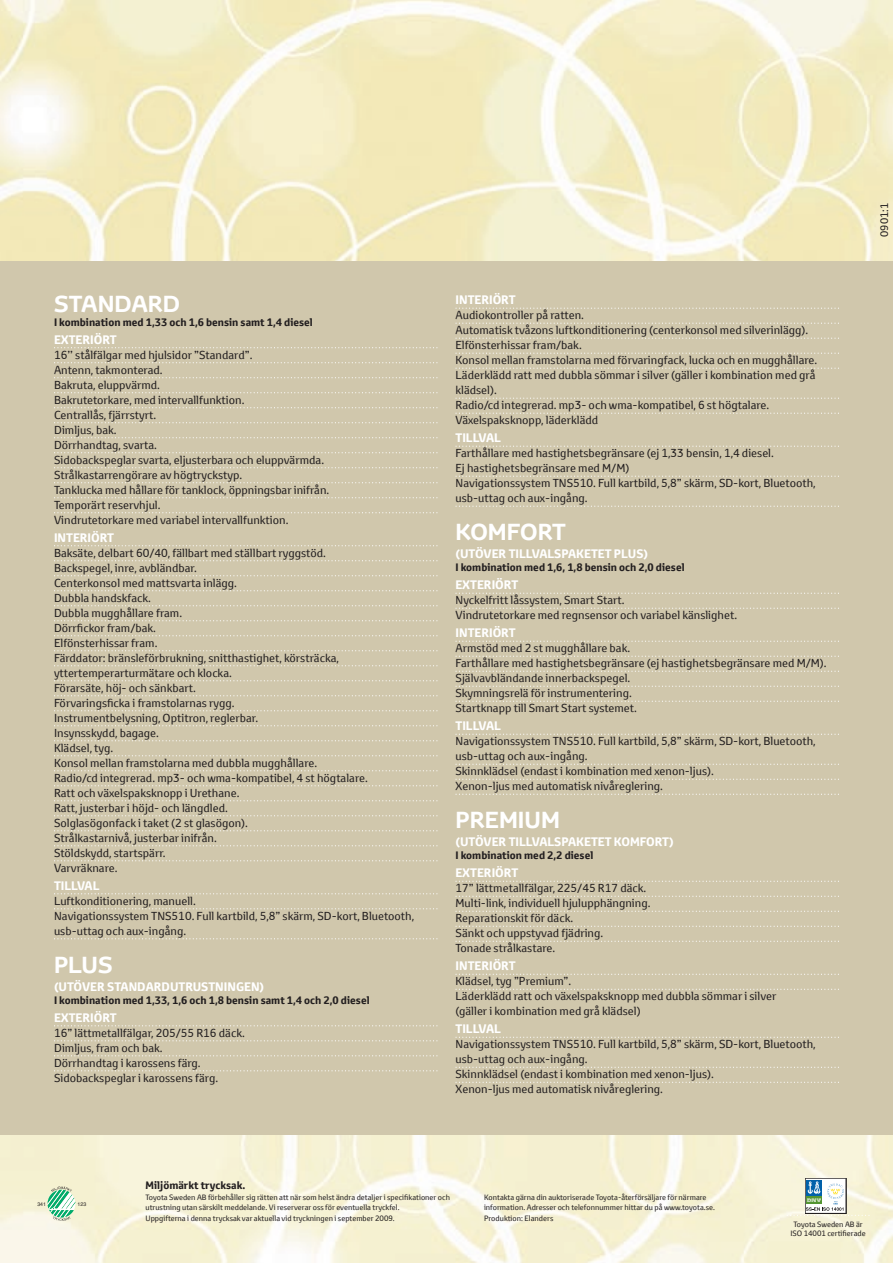
<style>
.page{position:relative;width:893px;height:1263px;background:#fff}
.page>*{position:absolute;margin:0;border:0;box-sizing:border-box;transform-origin:0 0}
.t1{font:700 22.5px "Toyota Display";color:#fff}
.t2{font:700 12px "Toyota Text";color:#fff}
.t3{font:11.25px/15px "Toyota Text";color:#231f20}
.t4{font:700 10.5px "Toyota Text";color:#231f20}
.t5{font:10.5px "Toyota Text";color:#231f20}
.t6{font:7.5px/10.5px "Toyota Text";color:#231f20}
.t7{font:5.25px "Helvetica";color:#231f20}
</style>
<div class="page">
<img style="left:0;top:0;width:893px;height:1263px">
<div style="left:0;top:261px;width:893px;height:873px;background:#d0c7ac"></div>
<svg style="left:54px;top:347px;width:383px;height:1px"></svg>
<svg style="left:54px;top:362px;width:383px;height:1px"></svg>
<svg style="left:54px;top:377px;width:383px;height:1px"></svg>
<svg style="left:54px;top:392px;width:383px;height:1px"></svg>
<svg style="left:54px;top:407px;width:383px;height:1px"></svg>
<svg style="left:54px;top:422px;width:383px;height:1px"></svg>
<svg style="left:54px;top:437px;width:383px;height:1px"></svg>
<svg style="left:54px;top:452px;width:383px;height:1px"></svg>
<svg style="left:54px;top:467px;width:383px;height:1px"></svg>
<svg style="left:54px;top:482px;width:383px;height:1px"></svg>
<svg style="left:54px;top:497px;width:383px;height:1px"></svg>
<svg style="left:54px;top:512px;width:383px;height:1px"></svg>
<svg style="left:54px;top:545px;width:383px;height:1px"></svg>
<svg style="left:54px;top:560px;width:383px;height:1px"></svg>
<svg style="left:54px;top:575px;width:383px;height:1px"></svg>
<svg style="left:54px;top:590px;width:383px;height:1px"></svg>
<svg style="left:54px;top:605px;width:383px;height:1px"></svg>
<svg style="left:54px;top:620px;width:383px;height:1px"></svg>
<svg style="left:54px;top:635px;width:383px;height:1px"></svg>
<svg style="left:54px;top:650px;width:383px;height:1px"></svg>
<svg style="left:54px;top:665px;width:383px;height:1px"></svg>
<svg style="left:54px;top:680px;width:383px;height:1px"></svg>
<svg style="left:54px;top:695px;width:383px;height:1px"></svg>
<svg style="left:54px;top:710px;width:383px;height:1px"></svg>
<svg style="left:54px;top:725px;width:383px;height:1px"></svg>
<svg style="left:54px;top:740px;width:383px;height:1px"></svg>
<svg style="left:54px;top:755px;width:383px;height:1px"></svg>
<svg style="left:54px;top:770px;width:383px;height:1px"></svg>
<svg style="left:54px;top:785px;width:383px;height:1px"></svg>
<svg style="left:54px;top:800px;width:383px;height:1px"></svg>
<svg style="left:54px;top:815px;width:383px;height:1px"></svg>
<svg style="left:54px;top:830px;width:383px;height:1px"></svg>
<svg style="left:54px;top:845px;width:383px;height:1px"></svg>
<svg style="left:54px;top:860px;width:383px;height:1px"></svg>
<svg style="left:54px;top:893px;width:383px;height:1px"></svg>
<svg style="left:54px;top:908px;width:383px;height:1px"></svg>
<svg style="left:54px;top:938px;width:383px;height:1px"></svg>
<svg style="left:54px;top:1025px;width:383px;height:1px"></svg>
<svg style="left:54px;top:1040px;width:383px;height:1px"></svg>
<svg style="left:54px;top:1055px;width:383px;height:1px"></svg>
<svg style="left:54px;top:1070px;width:383px;height:1px"></svg>
<svg style="left:455px;top:308px;width:384px;height:1px"></svg>
<svg style="left:455px;top:323px;width:384px;height:1px"></svg>
<svg style="left:455px;top:338px;width:384px;height:1px"></svg>
<svg style="left:455px;top:353px;width:384px;height:1px"></svg>
<svg style="left:455px;top:368px;width:384px;height:1px"></svg>
<svg style="left:455px;top:398px;width:384px;height:1px"></svg>
<svg style="left:455px;top:413px;width:384px;height:1px"></svg>
<svg style="left:455px;top:446px;width:384px;height:1px"></svg>
<svg style="left:455px;top:476px;width:384px;height:1px"></svg>
<svg style="left:455px;top:506px;width:384px;height:1px"></svg>
<svg style="left:455px;top:593px;width:384px;height:1px"></svg>
<svg style="left:455px;top:608px;width:384px;height:1px"></svg>
<svg style="left:455px;top:641px;width:384px;height:1px"></svg>
<svg style="left:455px;top:656px;width:384px;height:1px"></svg>
<svg style="left:455px;top:671px;width:384px;height:1px"></svg>
<svg style="left:455px;top:686px;width:384px;height:1px"></svg>
<svg style="left:455px;top:701px;width:384px;height:1px"></svg>
<svg style="left:455px;top:734px;width:384px;height:1px"></svg>
<svg style="left:455px;top:764px;width:384px;height:1px"></svg>
<svg style="left:455px;top:779px;width:384px;height:1px"></svg>
<svg style="left:455px;top:794px;width:384px;height:1px"></svg>
<svg style="left:455px;top:881px;width:384px;height:1px"></svg>
<svg style="left:455px;top:896px;width:384px;height:1px"></svg>
<svg style="left:455px;top:911px;width:384px;height:1px"></svg>
<svg style="left:455px;top:926px;width:384px;height:1px"></svg>
<svg style="left:455px;top:941px;width:384px;height:1px"></svg>
<svg style="left:455px;top:974px;width:384px;height:1px"></svg>
<svg style="left:455px;top:989px;width:384px;height:1px"></svg>
<svg style="left:455px;top:1037px;width:384px;height:1px"></svg>
<svg style="left:455px;top:1067px;width:384px;height:1px"></svg>
<svg style="left:455px;top:1082px;width:384px;height:1px"></svg>
<svg style="left:47px;top:1186px;width:29px;height:35px"></svg>
<svg style="left:787px;top:1178px;width:82px;height:38px"></svg>
<h1 class="t1" style="left:54px;top:289px;width:128px">STANDARD</h1>
<p class="t4" style="left:54px;top:315px;width:260px">I kombination med 1,33 och 1,6 bensin samt 1,4 diesel</p>
<p class="t2" style="left:54px;top:332px;width:64px">ExTERIÖRT</p>
<p class="t3" style="left:54px;top:347px;width:277px">16’’ stålfälgar med hjulsidor ”Standard”.<br>Antenn, takmonterad.<br>Bakruta, eluppvärmd.<br>Bakrutetorkare, med intervallfunktion.<br>Centrallås, fjärrstyrt.<br>Dimljus, bak.<br>Dörrhandtag, svarta.<br>Sidobackspeglar svarta, eljusterbara och eluppvärmda.<br>Strålkastarrengörare av högtryckstyp.<br>Tanklucka med hållare för tanklock, öppningsbar inifrån.<br>Temporärt reservhjul.<br>Vindrutetorkare med variabel intervallfunktion.</p>
<p class="t2" style="left:54px;top:530px;width:62px">INTERIÖRT</p>
<p class="t3" style="left:54px;top:545px;width:315px">Baksäte, delbart 60/40, fällbart med ställbart ryggstöd.<br>Backspegel, inre, avbländbar.<br>Centerkonsol med mattsvarta inlägg.<br>Dubbla handskfack.<br>Dubbla mugghållare fram.<br>Dörrfickor fram/bak.<br>Elfönsterhissar fram.<br>Färddator: bränsleförbrukning, snitthastighet, körsträcka, yttertemperarturmätare och klocka.<br>Förarsäte, höj- och sänkbart.<br>Förvaringsficka i framstolarnas rygg.<br>Instrumentbelysning, Optitron, reglerbar.<br>Insynsskydd, bagage.<br>Klädsel, tyg.<br>Konsol mellan framstolarna med dubbla mugghållare.<br>Radio/cd integrerad. mp3- och wma-kompatibel, 4 st högtalare.<br>Ratt och växelspaksknopp i Urethane.<br>Ratt, justerbar i höjd- och längdled.<br>Solglasögonfack i taket (2 st glasögon).<br>Strålkastarnivå, justerbar inifrån.<br>Stöldskydd, startspärr.<br>Varvräknare.</p>
<p class="t2" style="left:54px;top:878px;width:47px">TILLVAL</p>
<p class="t3" style="left:54px;top:893px;width:362px">Luftkonditionering, manuell.<br>Navigationssystem TNS510. Full kartbild, 5,8” skärm, SD-kort, Bluetooth, usb-uttag och aux-ingång.</p>
<h1 class="t1" style="left:54px;top:949px;width:60px">PLUS</h1>
<p class="t2" style="left:54px;top:978px;width:212px">(UTÖVER STANDARDUTRUSTNINGEN)</p>
<p class="t4" style="left:54px;top:993px;width:317px">I kombination med 1,33, 1,6 och 1,8 bensin samt 1,4 och 2,0 diesel</p>
<p class="t2" style="left:54px;top:1010px;width:64px">ExTERIÖRT</p>
<p class="t3" style="left:54px;top:1025px;width:192px">16” lättmetallfälgar, 205/55 R16 däck.<br>Dimljus, fram och bak.<br>Dörrhandtag i karossens färg.<br>Sidobackspeglar i karossens färg.</p>
<p class="t2" style="left:455px;top:292px;width:62px">INTERIÖRT</p>
<p class="t3" style="left:455px;top:308px;width:363px">Audiokontroller på ratten.<br>Automatisk tvåzons luftkonditionering (centerkonsol med silverinlägg).<br>Elfönsterhissar fram/bak.<br>Konsol mellan framstolarna med förvaringfack, lucka och en mugghållare.<br>Läderklädd ratt med dubbla sömmar i silver (gäller i kombination med grå klädsel).<br>Radio/cd integrerad. mp3- och wma-kompatibel, 6 st högtalare.<br>Växelspaksknopp, läderklädd</p>
<p class="t2" style="left:455px;top:430px;width:47px">TILLVAL</p>
<p class="t3" style="left:455px;top:446px;width:362px">Farthållare med hastighetsbegränsare (ej 1,33 bensin, 1,4 diesel.<br>Ej hastighetsbegränsare med M/M)<br>Navigationssystem TNS510. Full kartbild, 5,8” skärm, SD-kort, Bluetooth, usb-uttag och aux-ingång.</p>
<h1 class="t1" style="left:455px;top:516px;width:112px">KOMFORT</h1>
<p class="t2" style="left:455px;top:546px;width:194px">(UTÖVER TILLVALSPAKETET PLUS)</p>
<p class="t4" style="left:455px;top:561px;width:231px">I kombination med 1,6, 1,8 bensin och 2,0 diesel</p>
<p class="t2" style="left:455px;top:577px;width:64px">ExTERIÖRT</p>
<p class="t3" style="left:455px;top:593px;width:283px">Nyckelfritt låssystem, Smart Start.<br>Vindrutetorkare med regnsensor och variabel känslighet.</p>
<p class="t2" style="left:455px;top:625px;width:62px">INTERIÖRT</p>
<p class="t3" style="left:455px;top:641px;width:373px">Armstöd med 2 st mugghållare bak.<br>Farthållare med hastighetsbegränsare (ej hastighetsbegränsare med M/M).<br>Självavbländande innerbackspegel.<br>Skymningsrelä för instrumentering.<br>Startknapp till Smart Start systemet.</p>
<p class="t2" style="left:455px;top:718px;width:47px">TILLVAL</p>
<p class="t3" style="left:455px;top:734px;width:362px">Navigationssystem TNS510. Full kartbild, 5,8” skärm, SD-kort, Bluetooth, usb-uttag och aux-ingång.<br>Skinnklädsel (endast i kombination med xenon-ljus).<br>Xenon-ljus med automatisk nivåreglering.</p>
<h1 class="t1" style="left:455px;top:804px;width:106px">PREMIUM</h1>
<p class="t2" style="left:455px;top:834px;width:220px">(UTÖVER TILLVALSPAKETET KOMFORT)</p>
<p class="t4" style="left:455px;top:849px;width:139px">I kombination med 2,2 diesel</p>
<p class="t2" style="left:455px;top:865px;width:64px">ExTERIÖRT</p>
<p class="t3" style="left:455px;top:881px;width:196px">17” lättmetallfälgar, 225/45 R17 däck.<br>Multi-link, individuell hjulupphängning.<br>Reparationskit för däck.<br>Sänkt och uppstyvad fjädring.<br>Tonade strålkastare.</p>
<p class="t2" style="left:455px;top:958px;width:62px">INTERIÖRT</p>
<p class="t3" style="left:455px;top:974px;width:322px">Klädsel, tyg ”Premium”.<br>Läderklädd ratt och växelspaksknopp med dubbla sömmar i silver (gäller i kombination med grå klädsel)</p>
<p class="t2" style="left:455px;top:1021px;width:47px">TILLVAL</p>
<p class="t3" style="left:455px;top:1037px;width:362px">Navigationssystem TNS510. Full kartbild, 5,8” skärm, SD-kort, Bluetooth, usb-uttag och aux-ingång.<br>Skinnklädsel (endast i kombination med xenon-ljus).<br>Xenon-ljus med automatisk nivåreglering.</p>
<p class="t5" style="left:877px;top:237px;width:35px;rotate:-90deg">0901:1</p>
<p class="t7" style="left:37px;top:1199px;width:10px">341</p>
<p class="t7" style="left:78px;top:1199px;width:10px">123</p>
<p class="t4" style="left:146px;top:1178px;width:101px">Miljömärkt trycksak.</p>
<p class="t6" style="left:146px;top:1191px;width:306px">Toyota Sweden AB förbehåller sig rätten att när som helst ändra detaljer i specifikationer och utrustning utan särskilt meddelande. Vi reserverar oss för eventuella tryckfel.<br>Uppgifterna i denna trycksak var aktuella vid tryckningen i september 2009.</p>
<p class="t6" style="left:484px;top:1191px;width:232px">Kontakta gärna din auktoriserade Toyota-återförsäljare för närmare information. Adresser och telefonnummer hittar du på www.toyota.se.<br>Produktion: Elanders</p>
<p class="t6" style="left:790px;top:1219px;width:77px;line-height:9px;text-align:center">Toyota Sweden AB är<br>ISO 14001 certifierade</p>
</div>
